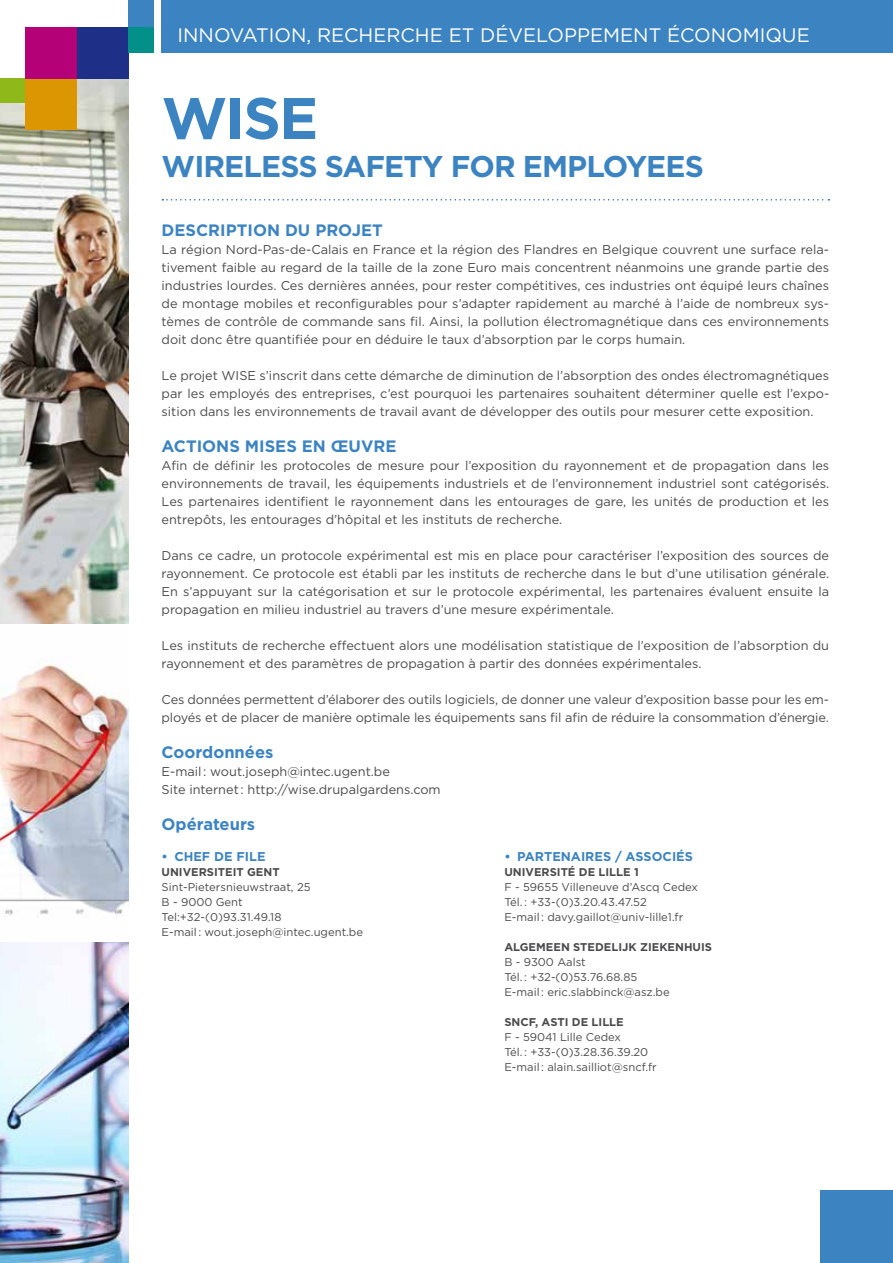
<style>
.page{position:relative;width:893px;height:1263px;background:#fff}
.page>*{position:absolute;margin:0;border:0;box-sizing:border-box;transform-origin:0 0}
.t1{font:700 58.5px "Gotham";color:#3c84c1}
.t2{font:700 30px "Gotham";letter-spacing:-.03em;color:#3c84c1}
.t3{font:19.5px "Gotham";color:#fff}
.t4{font:700 16.5px "Gotham";color:#3c84c1}
.t5{font:12.75px/18px "Gotham";color:#4b4b4d;text-align:justify}
.t6{font:700 12.75px "Gotham";color:#3c84c1}
.t7{font:11.25px/15px "Gotham";color:#4b4b4d}
.t8{font:700 11.25px "Gotham";color:#4b4b4d}
</style>
<div class="page">
<img style="left:0;top:78px;width:128px;height:1185px">
<div style="left:0;top:78px;width:26px;height:25px;background:#8fb91a"></div>
<div style="left:26px;top:78px;width:51px;height:52px;background:#dc9601"></div>
<div style="left:26px;top:27px;width:51px;height:51px;background:#b40178"></div>
<div style="left:77px;top:27px;width:51px;height:51px;background:#1d2f86"></div>
<div style="left:128px;top:0;width:26px;height:27px;background:#3c84c1"></div>
<div style="left:128px;top:27px;width:26px;height:26px;background:#029089"></div>
<div style="left:821px;top:1191px;width:72px;height:72px;background:#3c84c1"></div>
<div style="left:162px;top:0;width:731px;height:53px;background:#3c84c1"></div>
<svg style="left:162px;top:199px;width:667px;height:2px"></svg>
<h3 class="t3" style="left:178px;top:23px;width:634px">Innovation, recherche et développement économique</h3>
<h1 class="t1" style="left:162px;top:79px;width:158px">WISE</h1>
<h2 class="t2" style="left:162px;top:146px;width:119px">WI RELESS</h2>
<h2 class="t2" style="left:325px;top:146px;width:341px">SAFETY FOR EMPLOYEES</h2>
<p class="t4" style="left:162px;top:219px;width:223px">DESCRI PTION DU PROJET</p>
<p class="t5" style="left:162px;top:240px;width:669px">La région Nord-Pas-de-Calais en France et la région des Flandres en Belgique couvrent une surface rela&shy;tivement faible au regard de la taille de la zone Euro mais concentrent néanmoins une grande partie des industries lourdes. Ces dernières années, pour rester compétitives, ces industries ont équipé leurs chaînes de montage mobiles et reconfigurables pour s’adapter rapidement au marché à l’aide de nombreux sys&shy;tèmes de contrôle de commande sans fil. Ainsi, la pollution électromagnétique dans ces environnements doit donc être quantifiée pour en déduire le taux d’absorption par le corps humain.</p>
<p class="t5" style="left:162px;top:366px;width:669px">Le projet WISE s’inscrit dans cette démarche de diminution de l’absorption des ondes électromagnétiques par les employés des entreprises, c’est pourquoi les partenaires souhaitent déterminer quelle est l’expo&shy;sition dans les environnements de travail avant de développer des outils pour mesurer cette exposition.</p>
<p class="t4" style="left:162px;top:435px;width:108px">ACTIONS MISES</p>
<p class="t4" style="left:302px;top:435px;width:94px">EN ŒUVRE</p>
<p class="t5" style="left:162px;top:456px;width:669px">Afin de définir les protocoles de mesure pour l’exposition du rayonnement et de propagation dans les environnements de travail, les équipements industriels et de l’environnement industriel sont catégorisés.<br>Les partenaires identifient le rayonnement dans les entourages de gare, les unités de production et les entrepôts, les entourages d’hôpital et les instituts de recherche.</p>
<p class="t5" style="left:162px;top:546px;width:669px">Dans ce cadre, un protocole expérimental est mis en place pour caractériser l’exposition des sources de rayonnement. Ce protocole est établi par les instituts de recherche dans le but d’une utilisation générale.<br>En s’appuyant sur la catégorisation et sur le protocole expérimental, les partenaires évaluent ensuite la propagation en milieu industriel au travers d’une mesure expérimentale.</p>
<p class="t5" style="left:162px;top:636px;width:669px">Les instituts de recherche effectuent alors une modélisation statistique de l’exposition de l’absorption du rayonnement et des paramètres de propagation à partir des données expérimentales.</p>
<p class="t5" style="left:162px;top:691px;width:669px">Ces données permettent d’élaborer des outils logiciels, de donner une valeur d’exposition basse pour les em&shy;ployés et de placer de manière optimale les équipements sans fil afin de réduire la consommation d’énergie.</p>
<p class="t4" style="left:162px;top:741px;width:113px">COORDONNÉES</p>
<p class="t5" style="left:162px;top:762px;width:281px">E-mail : wout.joseph@intec.ugent.be<br>Site internet : http://wise.drupalgardens.com</p>
<p class="t4" style="left:162px;top:813px;width:95px">OPÉRATEURS</p>
<p class="t6" style="left:162px;top:848px;width:104px">• CHEF DE FILE</p>
<p class="t8" style="left:162px;top:864px;width:120px">UNIVERSITEIT GENT</p>
<p class="t7" style="left:162px;top:879px;width:203px">Sint-Pietersnieuwstraat, 25<br>B - 9000 Gent<br>Tel:+32-(0)93.31.49.18<br>E-mail : wout.joseph@intec.ugent.be</p>
<p class="t6" style="left:504px;top:848px;width:188px">• PARTENAI RES / ASSOCI ÉS</p>
<p class="t8" style="left:504px;top:864px;width:136px">UNIVERSITÉ DE LI LLE 1</p>
<p class="t7" style="left:504px;top:879px;width:195px">F - 59655 Villeneuve d’Ascq Cedex<br>Tél. : +33-(0)3.20.43.47.52<br>E-mail : davy.gaillot@univ-lille1.fr</p>
<p class="t8" style="left:504px;top:939px;width:92px">ALGEMEEN STEDE</p>
<p class="t8" style="left:611px;top:939px;width:96px">LIJK ZIEKENHUIS</p>
<p class="t7" style="left:504px;top:954px;width:167px">B - 9300 Aalst<br>Tél. : +32-(0)53.76.68.85<br>E-mail : eric.slabbinck@asz.be</p>
<p class="t8" style="left:504px;top:1014px;width:16px">SNCF</p>
<p class="t8" style="left:535px;top:1014px;width:89px">, ASTI DE LI LLE</p>
<p class="t7" style="left:504px;top:1029px;width:154px">F - 59041 Lille Cedex<br>Tél. : +33-(0)3.28.36.39.20<br>E-mail : alain.sailliot@sncf.fr</p>
</div>
